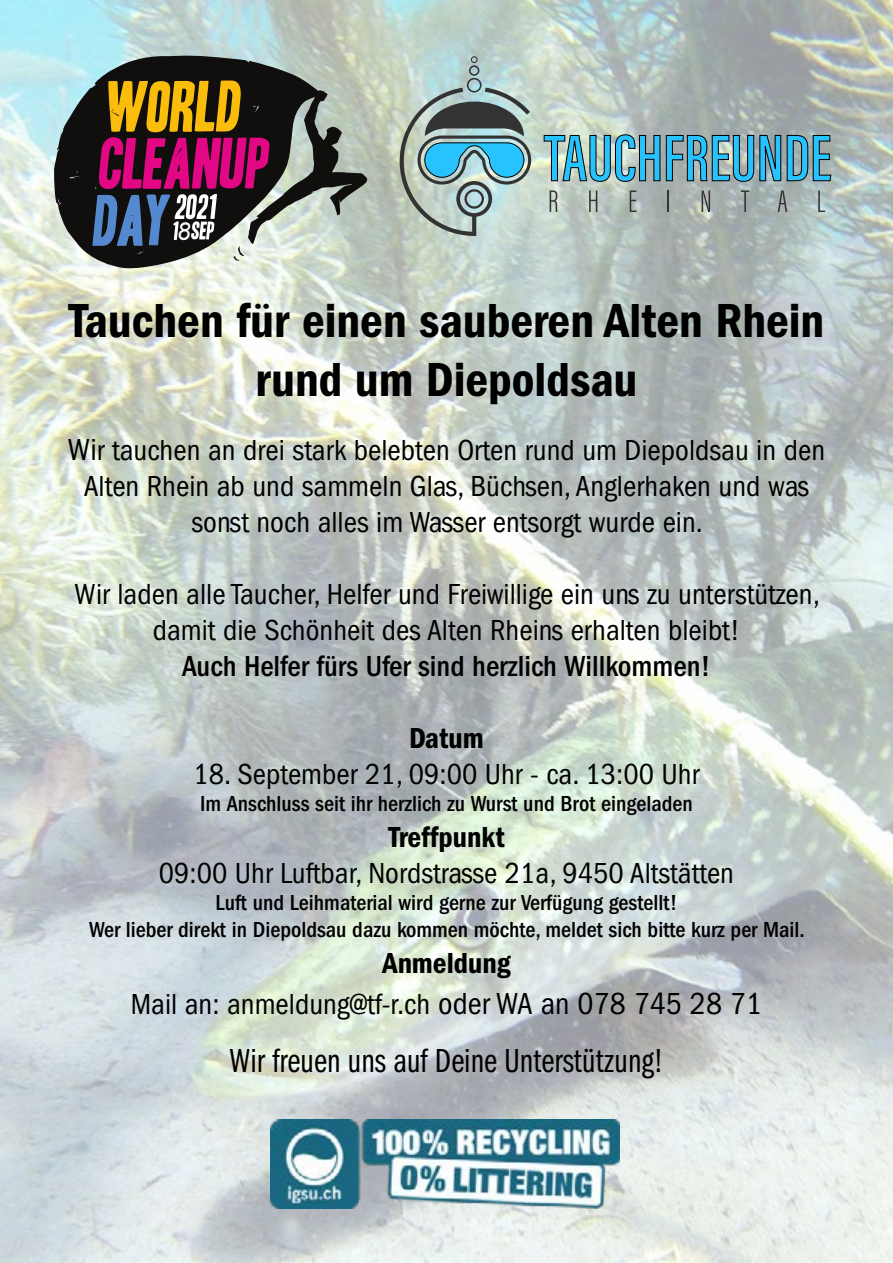
<style>
.page{position:relative;width:893px;height:1263px;background:#fff}
.page>*{position:absolute;margin:0;border:0;box-sizing:border-box;transform-origin:0 0}
.t1{font:49.5px/59.4px "Franklin Gothic LT Pro Cn Dm";color:#000;text-align:center}
.t2{font:34.5px "Franklin Gothic LT Pro Bk Cm";color:#000}
.t3{font:condensed 30px/36px "Franklin Gothic LT Pro";color:#000;text-align:center}
.t4{font:500 condensed 30px "Franklin Gothic LT Pro";color:#000}
.t5{font:30px "Franklin Gothic LT Pro Cn Dm";color:#000}
.t6{font:500 condensed 22.5px/27px "Franklin Gothic LT Pro";color:#000;text-align:center}
.s1{font-size:31.5px}
</style>
<div class="page">
<img style="left:0;top:0;width:893px;height:1263px">
<img style="left:271px;top:1120px;width:348px;height:89px">
<svg style="left:54px;top:55px;width:313px;height:214px;background:#7c857f"></svg>
<svg style="left:400px;top:56px;width:131px;height:180px;background:#95b2b3"></svg>
<svg style="left:544px;top:134px;width:116px;height:48px;background:#6babbb"></svg>
<svg style="left:666px;top:135px;width:115px;height:47px;background:#579ab1"></svg>
<svg style="left:787px;top:135px;width:44px;height:46px;background:#5199b2"></svg>
<svg style="left:550px;top:190px;width:7px;height:22px"></svg>
<svg style="left:589px;top:190px;width:8px;height:22px"></svg>
<svg style="left:630px;top:190px;width:7px;height:22px"></svg>
<svg style="left:668px;top:190px;width:1px;height:22px"></svg>
<svg style="left:702px;top:190px;width:8px;height:22px"></svg>
<svg style="left:741px;top:190px;width:8px;height:22px"></svg>
<svg style="left:778px;top:190px;width:9px;height:22px"></svg>
<svg style="left:818px;top:190px;width:7px;height:22px"></svg>
<svg style="left:92px;top:80px;width:178px;height:182px;background:#704645"></svg>
<h1 class="t1" style="left:69px;top:291px;width:757px">Tauchen für einen sauberen Alten Rhein rund um Diepoldsau</h1>
<p class="t3" style="left:68px;top:432px;width:759px"><span class="s1">Wi</span>r tauchen an drei stark belebten Orten rund um Diepoldsau in den<br>Alten Rhein ab und sammeln Glas, Büchsen, Anglerhaken und was sonst noch alles im Wasser entsorgt wurde ein.</p>
<p class="t3" style="left:75px;top:576px;width:747px">Wir laden alle Taucher, Helfer und Freiwillige ein uns zu unterstützen, damit die Schönheit des Alten Rheins erhalten bleibt!</p>
<p class="t4" style="left:182px;top:649px;width:530px">Auch Helfer fürs Ufer sind herzlich Willkommen!</p>
<p class="t5" style="left:409px;top:721px;width:76px">Datum</p>
<p class="t3" style="left:194px;top:756px;width:507px">18. September 21, 09:00 Uhr - ca. 13:00 Uhr</p>
<p class="t6" style="left:200px;top:790px;width:494px">Im Anschluss seit ihr herzlich zu Wurst und Brot eingeladen</p>
<p class="t5" style="left:388px;top:820px;width:118px">Treffpunkt</p>
<p class="t3" style="left:159px;top:855px;width:577px">09:00 Uhr Luftbar, Nordstrasse 21a, 9450 Altstätten</p>
<p class="t6" style="left:89px;top:889px;width:717px">Luft und Leihmaterial wird gerne zur Verfügung gestellt!<br>Wer lieber direkt in Diepoldsau dazu kommen möchte, meldet sich bitte kurz per Mail.</p>
<p class="t5" style="left:382px;top:946px;width:130px">Anmeldung</p>
<p class="t3" style="left:131px;top:987px;width:633px">Mail an: anmeldung@tf-r.ch <span class="s1">oder WA an 078 745 28 71</span></p>
<p class="t2" style="left:230px;top:1041px;width:435px">Wir freuen uns auf Deine Unterstützung!</p>
</div>
